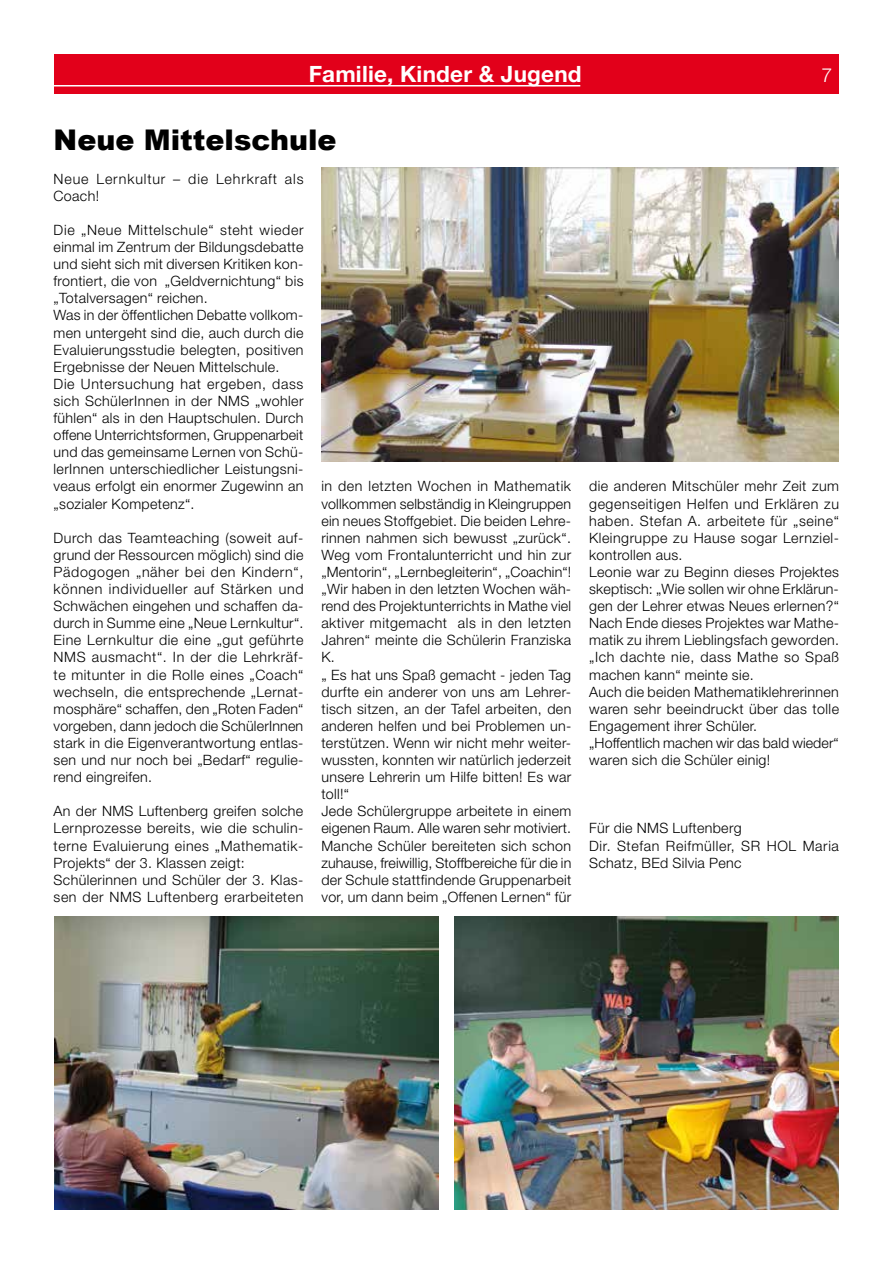
<style>
.page{position:relative;width:893px;height:1263px;background:#fff}
.page>*{position:absolute;margin:0;border:0;box-sizing:border-box;transform-origin:0 0}
.t1{font:900 28.5px "Arial";color:#000}
.t2{font:700 22.5px "Helvetica Neue LT Std";letter-spacing:.01em;color:#fff}
.t3{font:300 19.5px "Helvetica Neue LT Pro";color:#fff}
.t4{font:300 14.25px/17.1px "Helvetica Neue LT Pro";letter-spacing:.025em;color:#000}
.t5{font:300 14.25px/17.1px "Helvetica Neue LT Pro";letter-spacing:.06em;color:#000}
</style>
<div class="page">
<div style="left:54px;top:54px;width:785px;height:40px;background:#e2001a"></div>
<hr style="left:54px;top:85px;width:526px;height:1px;background:#fff">
<img style="left:321px;top:168px;width:518px;height:294px">
<img style="left:54px;top:916px;width:384px;height:294px">
<img style="left:455px;top:916px;width:384px;height:294px">
<h2 class="t2" style="left:309px;top:60px;width:274px">Familie, Kinder &amp; Jugend</h2>
<h3 class="t3" style="left:821px;top:63px;width:12px">7</h3>
<h1 class="t1" style="left:54px;top:119px;width:284px">Neue Mittelschule</h1>
<p class="t5" style="left:54px;top:170px;width:251px">Neue Lernkultur – die Lehrkraft als<br>Coach!</p>
<p class="t4" style="left:54px;top:221px;width:251px">Die „Neue Mittelschule“ steht wieder einmal im Zentrum der Bildungsdebatte und sieht sich mit diversen Kritiken kon&shy;frontiert, die von „Geldvernichtung“ bis „Totalversagen“ reichen.<br>Was in der öffentlichen Debatte vollkom&shy;men untergeht sind die, auch durch die Evaluierungsstudie belegten, positiven Ergebnisse der Neuen Mittelschule.<br>Die Untersuchung hat ergeben, dass sich SchülerInnen in der NMS „wohler fühlen“ als in den Hauptschulen. Durch offene Unterrichtsformen, Gruppenarbeit und das gemeinsame Lernen von Schü&shy;lerInnen unterschiedlicher Leistungsni&shy;veaus erfolgt ein enormer Zugewinn an „sozialer Kompetenz“.</p>
<p class="t4" style="left:54px;top:529px;width:251px;text-align:justify">Durch das Teamteaching (soweit auf&shy;grund der Ressourcen möglich) sind die Pädogogen „näher bei den Kindern“, können individueller auf Stärken und Schwächen eingehen und schaffen da&shy;durch in Summe eine „Neue Lernkultur“.<br>Eine Lernkultur die eine „gut geführte NMS ausmacht“. In der die Lehrkräf&shy;te mitunter in die Rolle eines „Coach“ wechseln, die entsprechende „Lernat&shy;mosphäre“ schaffen, den „Roten Faden“ vorgeben, dann jedoch die SchülerInnen stark in die Eigenverantwortung entlas&shy;sen und nur noch bei „Bedarf“ regulie&shy;rend eingreifen.</p>
<p class="t4" style="left:54px;top:802px;width:251px">An der NMS Luftenberg greifen solche Lernprozesse bereits, wie die schulin&shy;terne Evaluierung eines „Mathematik-Projekts“ der 3. Klassen zeigt:<br>Schülerinnen und Schüler der 3. Klas&shy;sen der NMS Luftenberg erarbeiteten</p>
<p class="t4" style="left:321px;top:477px;width:251px">in den letzten Wochen in Mathematik vollkommen selbständig in Kleingruppen ein neues Stoffgebiet. Die beiden Lehre&shy;rinnen nahmen sich bewusst „zurück“.<br>Weg vom Frontalunterricht und hin zur „Mentorin“, „Lernbegleiterin“, „Coachin“! „Wir haben in den letzten Wochen wäh&shy;rend des Projektunterrichts in Mathe viel aktiver mitgemacht als in den letzten Jahren“ meinte die Schülerin Franziska K.<br>„ Es hat uns Spaß gemacht - jeden Tag durfte ein anderer von uns am Lehrer&shy;tisch sitzen, an der Tafel arbeiten, den anderen helfen und bei Problemen un&shy;terstützen. Wenn wir nicht mehr weiter&shy;wussten, konnten wir natürlich jederzeit unsere Lehrerin um Hilfe bitten! Es war toll!“<br>Jede Schülergruppe arbeitete in einem eigenen Raum. Alle waren sehr motiviert.<br>Manche Schüler bereiteten sich schon zuhause, freiwillig, Stoffbereiche für die in der Schule stattfindende Gruppenarbeit vor, um dann beim „Offenen Lernen“ für</p>
<p class="t4" style="left:589px;top:477px;width:251px">die anderen Mitschüler mehr Zeit zum gegenseitigen Helfen und Erklären zu haben. Stefan A. arbeitete für „seine“ Kleingruppe zu Hause sogar Lernziel&shy;kontrollen aus.<br>Leonie war zu Beginn dieses Projektes skeptisch: „Wie sollen wir ohne Erklärun&shy;gen der Lehrer etwas Neues erlernen?“ Nach Ende dieses Projektes war Mathe&shy;matik zu ihrem Lieblingsfach geworden. „Ich dachte nie, dass Mathe so Spaß machen kann“ meinte sie.<br>Auch die beiden Mathematiklehrerinnen waren sehr beeindruckt über das tolle Engagement ihrer Schüler.<br>„Hoffentlich machen wir das bald wieder“ waren sich die Schüler einig!</p>
<p class="t4" style="left:589px;top:819px;width:251px">Für die NMS Luftenberg<br>Dir. Stefan Reifmüller, SR HOL Maria<br>Schatz, BEd Silvia Penc</p>
</div>
